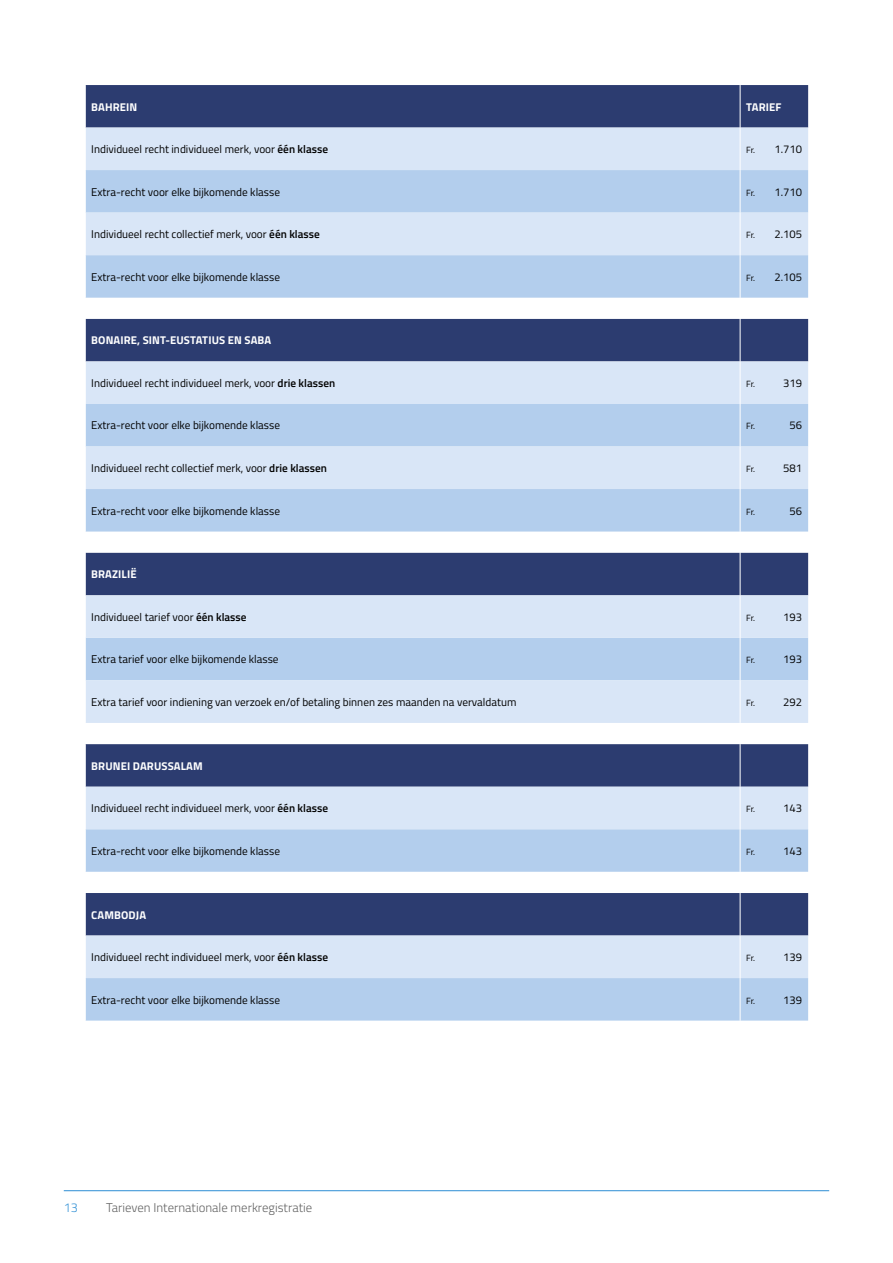
<style>
.page{position:relative;width:893px;height:1263px;background:#fff}
.page>*{position:absolute;margin:0;border:0;box-sizing:border-box;transform-origin:0 0}
.t1{font:300 12.75px "Titillium";color:#636363}
.t2{font:300 12.75px "Titillium";color:#3a95d7}
.t3{font:11.25px "Titillium";color:#000}
.t4{font:700 11.25px "Titillium";letter-spacing:.01em;color:#fff}
.t5{font:9px "Titillium";letter-spacing:-.02em;color:#000}
.s1{font-weight:600}
.s2{font-size:9px}
</style>
<div class="page">
<hr style="left:64px;top:1190px;width:765px;height:1px;background:#3a95d7">
<div style="left:86px;top:85px;width:722px;height:43px;background:#2c3c70"></div>
<div style="left:86px;top:128px;width:722px;height:42px;background:#d9e6f7"></div>
<div style="left:86px;top:170px;width:722px;height:850px;background:#b3ceed"></div>
<svg style="left:86px;top:213px;width:722px;height:765px;background:#acbcd7"></svg>
<hr style="left:740px;top:85px;width:1px;height:43px;background:#fff">
<hr style="left:740px;top:128px;width:1px;height:42px;background:#fff">
<hr style="left:740px;top:170px;width:1px;height:43px;background:#fff">
<hr style="left:740px;top:213px;width:1px;height:42px;background:#fff">
<hr style="left:740px;top:255px;width:1px;height:43px;background:#fff">
<svg style="left:740px;top:298px;width:1px;height:21px"></svg>
<hr style="left:740px;top:319px;width:1px;height:42px;background:#fff">
<hr style="left:740px;top:361px;width:1px;height:43px;background:#fff">
<hr style="left:740px;top:404px;width:1px;height:42px;background:#fff">
<hr style="left:740px;top:446px;width:1px;height:43px;background:#fff">
<hr style="left:740px;top:489px;width:1px;height:42px;background:#fff">
<svg style="left:740px;top:531px;width:1px;height:22px"></svg>
<hr style="left:740px;top:553px;width:1px;height:42px;background:#fff">
<hr style="left:740px;top:595px;width:1px;height:43px;background:#fff">
<hr style="left:740px;top:638px;width:1px;height:42px;background:#fff">
<hr style="left:740px;top:680px;width:1px;height:43px;background:#fff">
<svg style="left:740px;top:723px;width:1px;height:21px"></svg>
<hr style="left:740px;top:744px;width:1px;height:43px;background:#fff">
<hr style="left:740px;top:787px;width:1px;height:42px;background:#fff">
<hr style="left:740px;top:829px;width:1px;height:43px;background:#fff">
<svg style="left:740px;top:872px;width:1px;height:21px"></svg>
<hr style="left:740px;top:893px;width:1px;height:42px;background:#fff">
<hr style="left:740px;top:935px;width:1px;height:43px;background:#fff">
<hr style="left:740px;top:978px;width:1px;height:42px;background:#fff">
<p class="t4" style="left:91px;top:98px;width:48px">BAHREIN</p>
<p class="t4" style="left:746px;top:98px;width:37px">TARIEF</p>
<p class="t3" style="left:91px;top:141px;width:238px">Individueel recht individueel merk, voor <span class="s1">één klasse</span></p>
<p class="t3" style="left:746px;top:141px;width:58px"><span class="s2">Fr.</span> 1.710</p>
<p class="t3" style="left:91px;top:183px;width:190px">Extra-recht voor elke bijkomende klasse</p>
<p class="t3" style="left:746px;top:183px;width:58px"><span class="s2">Fr.</span> 1.710</p>
<p class="t3" style="left:91px;top:226px;width:230px">Individueel recht collectief merk, voor <span class="s1">één klasse</span></p>
<p class="t3" style="left:746px;top:226px;width:58px"><span class="s2">Fr.</span> 2.105</p>
<p class="t3" style="left:91px;top:268px;width:190px">Extra-recht voor elke bijkomende klasse</p>
<p class="t3" style="left:746px;top:268px;width:58px"><span class="s2">Fr.</span> 2.105</p>
<p class="t4" style="left:91px;top:332px;width:181px">BONAIRE, SINT-EUSTATIUS EN SABA</p>
<p class="t3" style="left:91px;top:375px;width:245px">Individueel recht individueel merk, voor <span class="s1">drie klassen</span></p>
<p class="t5" style="left:746px;top:377px;width:11px">Fr.</p>
<p class="t3" style="left:783px;top:375px;width:20px">319</p>
<p class="t3" style="left:91px;top:417px;width:190px">Extra-recht voor elke bijkomende klasse</p>
<p class="t5" style="left:746px;top:420px;width:11px">Fr.</p>
<p class="t3" style="left:789px;top:417px;width:14px">56</p>
<p class="t3" style="left:91px;top:460px;width:237px">Individueel recht collectief merk, voor <span class="s1">drie klassen</span></p>
<p class="t5" style="left:746px;top:462px;width:11px">Fr.</p>
<p class="t3" style="left:783px;top:460px;width:20px">581</p>
<p class="t3" style="left:91px;top:502px;width:190px">Extra-recht voor elke bijkomende klasse</p>
<p class="t5" style="left:746px;top:505px;width:11px">Fr.</p>
<p class="t3" style="left:789px;top:502px;width:14px">56</p>
<p class="t4" style="left:91px;top:566px;width:47px">BRAZILIË</p>
<p class="t3" style="left:91px;top:609px;width:157px">Individueel tarief voor <span class="s1">één klasse</span></p>
<p class="t5" style="left:746px;top:611px;width:11px">Fr.</p>
<p class="t3" style="left:783px;top:609px;width:20px">193</p>
<p class="t3" style="left:91px;top:651px;width:189px">Extra tarief voor elke bijkomende klasse</p>
<p class="t5" style="left:746px;top:654px;width:11px">Fr.</p>
<p class="t3" style="left:783px;top:651px;width:20px">193</p>
<p class="t3" style="left:91px;top:694px;width:427px">Extra tarief voor indiening van verzoek en/of betaling binnen zes maanden na vervaldatum</p>
<p class="t5" style="left:746px;top:696px;width:11px">Fr.</p>
<p class="t3" style="left:783px;top:694px;width:20px">292</p>
<p class="t4" style="left:91px;top:757px;width:113px">BRUNEI DARUSSALAM</p>
<p class="t3" style="left:91px;top:800px;width:238px">Individueel recht individueel merk, voor <span class="s1">één klasse</span></p>
<p class="t5" style="left:746px;top:802px;width:11px">Fr.</p>
<p class="t3" style="left:783px;top:800px;width:20px">143</p>
<p class="t3" style="left:91px;top:842px;width:190px">Extra-recht voor elke bijkomende klasse</p>
<p class="t5" style="left:746px;top:845px;width:11px">Fr.</p>
<p class="t3" style="left:783px;top:842px;width:20px">143</p>
<p class="t4" style="left:91px;top:906px;width:56px">CAMBODJA</p>
<p class="t3" style="left:91px;top:949px;width:238px">Individueel recht individueel merk, voor <span class="s1">één klasse</span></p>
<p class="t5" style="left:746px;top:951px;width:11px">Fr.</p>
<p class="t3" style="left:783px;top:949px;width:20px">139</p>
<p class="t3" style="left:91px;top:991px;width:190px">Extra-recht voor elke bijkomende klasse</p>
<p class="t5" style="left:746px;top:994px;width:11px">Fr.</p>
<p class="t3" style="left:783px;top:991px;width:20px">139</p>
<p class="t2" style="left:64px;top:1198px;width:16px">13</p>
<p class="t1" style="left:106px;top:1198px;width:207px">Tarieven Internationale merkregistratie</p>
</div>
